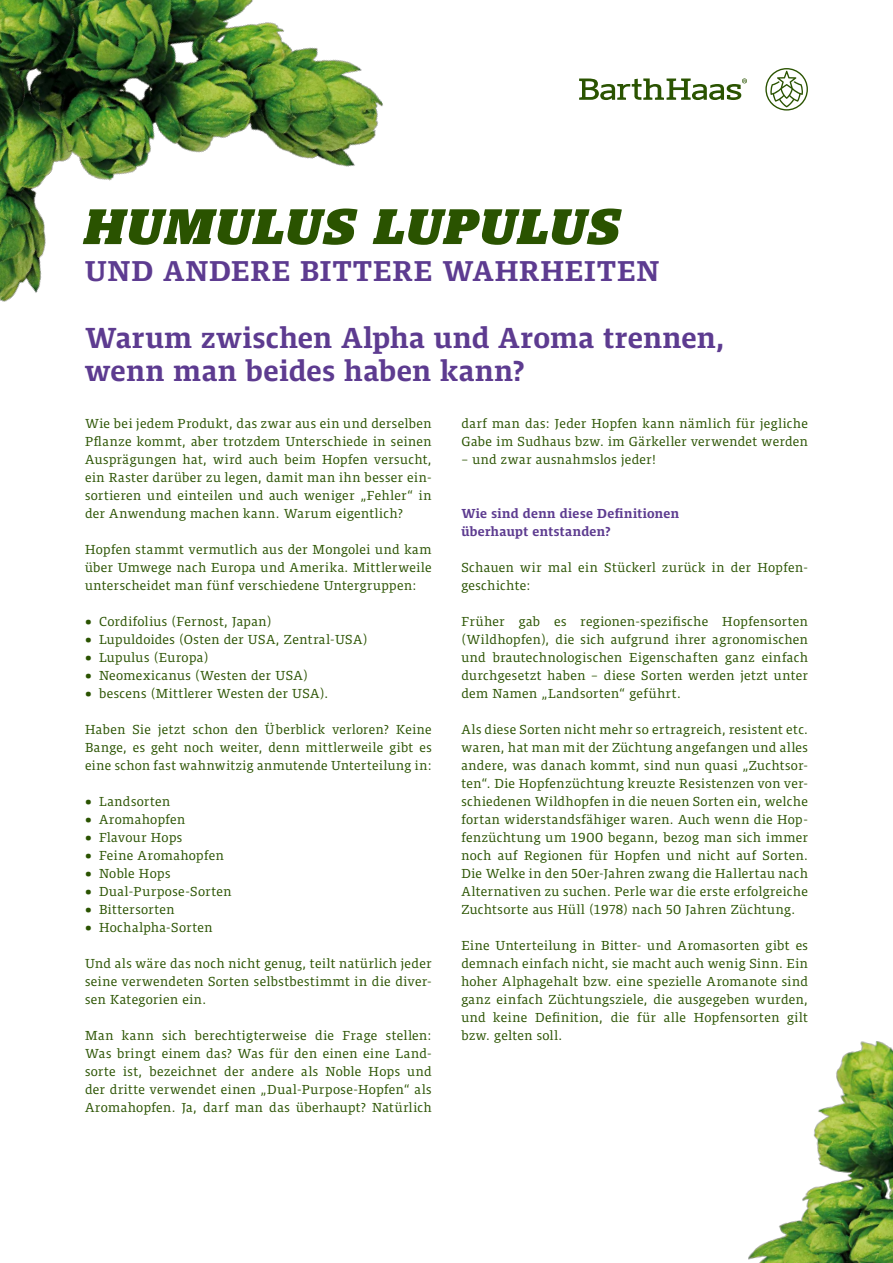
<style>
.page{position:relative;width:893px;height:1263px;background:#fff}
.page>*{position:absolute;margin:0;border:0;box-sizing:border-box;transform-origin:0 0}
.t1{font:italic 900 51.9px "Hop One";letter-spacing:.055em;color:#2a5300}
.t2{font:700 30px/33px "Hop One";letter-spacing:.02em;color:#5d3b90}
.t3{font:700 29.7px "Hop One";letter-spacing:.04em;color:#5d3b90}
.t4{font:13.5px/18px "Hop One";letter-spacing:.03em;color:#2a5300;text-align:justify}
.t5{font:700 13.5px/18px "Hop One";letter-spacing:.025em;color:#5d3b90}
</style>
<div class="page">
<svg style="left:579px;top:68px;width:229px;height:43px"></svg>
<img style="left:0;top:0;width:383px;height:302px">
<img style="left:748px;top:1041px;width:145px;height:222px">
<h1 class="t1" style="left:85px;top:189px;width:536px">HUMULUS LUPULUS</h1>
<h3 class="t3" style="left:85px;top:249px;width:576px">UND ANDERE BITTERE WAHRHEITEN</h3>
<h2 class="t2" style="left:85px;top:318px;width:641px">Warum zwischen Alpha und Aroma trennen, wenn man beides haben kann?</h2>
<p class="t4" style="left:85px;top:413px;width:348px">Wie bei jedem Produkt, das zwar aus ein und derselben Pflanze kommt, aber trotzdem Unterschiede in seinen Ausprägungen hat, wird auch beim Hopfen versucht, ein Raster darüber zu legen, damit man ihn besser ein&shy;sortieren und einteilen und auch weniger „Fehler“ in der Anwendung machen kann. Warum eigentlich?</p>
<p class="t4" style="left:85px;top:539px;width:348px">Hopfen stammt vermutlich aus der Mongolei und kam über Umwege nach Europa und Amerika. Mittlerweile unterscheidet man fünf verschiedene Untergruppen:</p>
<p class="t4" style="left:85px;top:611px;width:188px">• Cordifolius (Fernost, Japan)</p>
<p class="t4" style="left:85px;top:629px;width:284px">• Lupuldoides (Osten der USA, Zentral-USA)</p>
<p class="t4" style="left:85px;top:647px;width:125px">• Lupulus (Europa)</p>
<p class="t4" style="left:85px;top:665px;width:224px">• Neomexicanus (Westen der USA)</p>
<p class="t4" style="left:85px;top:683px;width:245px">• bescens (Mittlerer Westen der USA).</p>
<p class="t4" style="left:85px;top:719px;width:348px">Haben Sie jetzt schon den Überblick verloren? Keine Bange, es geht noch weiter, denn mittlerweile gibt es eine schon fast wahnwitzig anmutende Unterteilung in:</p>
<p class="t4" style="left:85px;top:791px;width:87px">• Landsorten</p>
<p class="t4" style="left:85px;top:809px;width:102px">• Aromahopfen</p>
<p class="t4" style="left:85px;top:827px;width:99px">• Flavour Hops</p>
<p class="t4" style="left:85px;top:845px;width:140px">• Feine Aromahopfen</p>
<p class="t4" style="left:85px;top:863px;width:87px">• Noble Hops</p>
<p class="t4" style="left:85px;top:881px;width:148px">• Dual-Purpose-Sorten</p>
<p class="t4" style="left:85px;top:899px;width:91px">• Bittersorten</p>
<p class="t4" style="left:85px;top:917px;width:129px">• Hochalpha-Sorten</p>
<p class="t4" style="left:85px;top:953px;width:348px">Und als wäre das noch nicht genug, teilt natürlich jeder seine verwendeten Sorten selbstbestimmt in die diver&shy;sen Kategorien ein.</p>
<p class="t4" style="left:85px;top:1025px;width:348px">Man kann sich berechtigterweise die Frage stellen:<br>Was bringt einem das? Was für den einen eine Land&shy;sorte ist, bezeichnet der andere als Noble Hops und der dritte verwendet einen „Dual-Purpose-Hopfen“ als Aromahopfen. Ja, darf man das überhaupt? Natürlich</p>
<p class="t4" style="left:461px;top:413px;width:348px">darf man das: Jeder Hopfen kann nämlich für jegliche<br>Gabe im Sudhaus bzw. im Gärkeller verwendet werden</p>
<p class="t4" style="left:461px;top:449px;width:196px">– und zwar ausnahmslos jeder!</p>
<p class="t5" style="left:461px;top:503px;width:219px">Wie sind denn diese Definitionen überhaupt entstanden?</p>
<p class="t4" style="left:461px;top:557px;width:348px">Schauen wir mal ein Stückerl zurück in der Hopfen&shy;geschichte:</p>
<p class="t4" style="left:461px;top:611px;width:348px">Früher gab es regionen-spezifische Hopfensorten (Wildhopfen), die sich aufgrund ihrer agronomischen und brautechnologischen Eigenschaften ganz einfach durchgesetzt haben – diese Sorten werden jetzt unter dem Namen „Landsorten“ geführt.</p>
<p class="t4" style="left:461px;top:719px;width:348px">Als diese Sorten nicht mehr so ertragreich, resistent etc. waren, hat man mit der Züchtung angefangen und alles andere, was danach kommt, sind nun quasi „Zuchtsor&shy;ten“. Die Hopfenzüchtung kreuzte Resistenzen von ver&shy;schiedenen Wildhopfen in die neuen Sorten ein, welche fortan widerstandsfähiger waren. Auch wenn die Hop&shy;fenzüchtung um 1900 begann, bezog man sich immer noch auf Regionen für Hopfen und nicht auf Sorten.<br>Die Welke in den 50er-Jahren zwang die Hallertau nach Alternativen zu suchen. Perle war die erste erfolgreiche Zuchtsorte aus Hüll (1978) nach 50 Jahren Züchtung.</p>
<p class="t4" style="left:461px;top:935px;width:348px">Eine Unterteilung in Bitter- und Aromasorten gibt es demnach einfach nicht, sie macht auch wenig Sinn. Ein hoher Alphagehalt bzw. eine spezielle Aromanote sind ganz einfach Züchtungsziele, die ausgegeben wurden, und keine Definition, die für alle Hopfensorten gilt bzw. gelten soll.</p>
</div>
